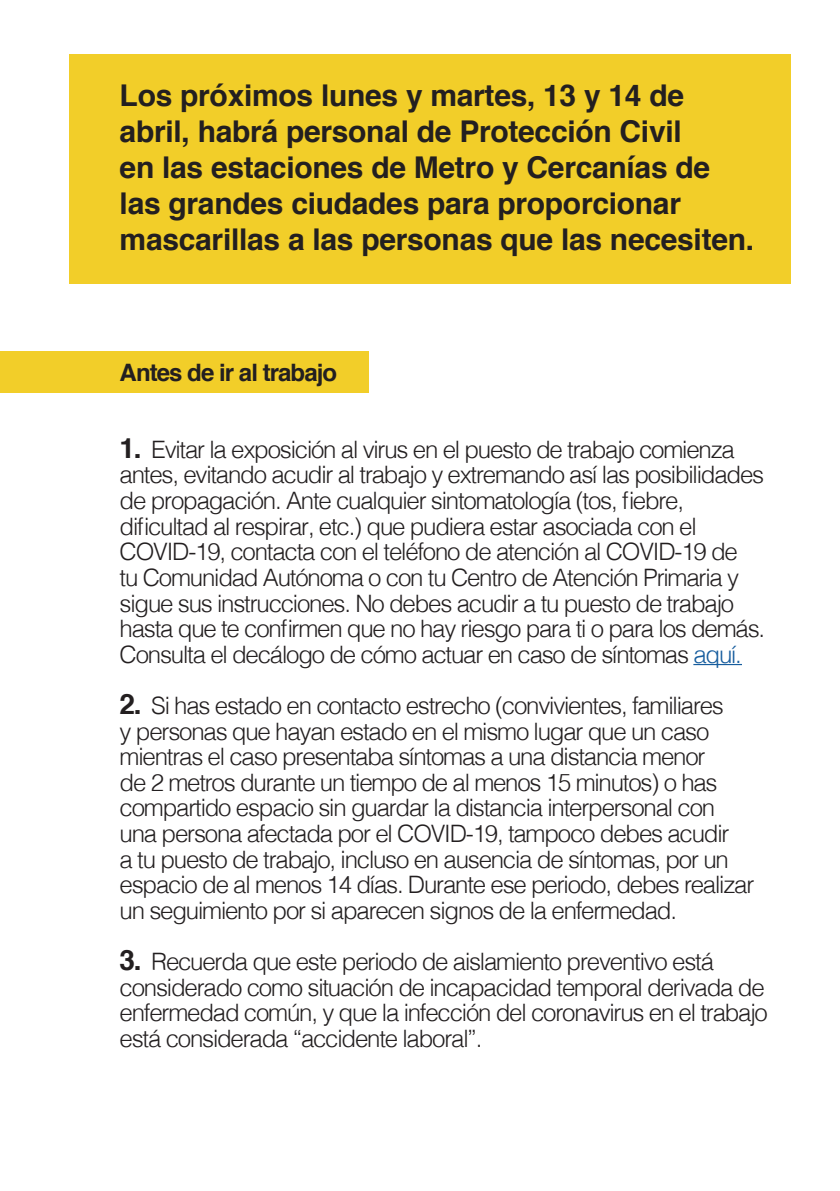
<style>
.page{position:relative;width:840px;height:1191px;background:#fff}
.page>*{position:absolute;margin:0;border:0;box-sizing:border-box;transform-origin:0 0}
.t1{font:700 30px/36px "Helvetica";letter-spacing:-.01em;color:#231f20}
.t2{font:300 24px/25.6px "Helvetica";letter-spacing:-.05em;color:#231f20}
.t3{font:700 24px "Helvetica";letter-spacing:-.04em;color:#231f20}
.s1{font-weight:700;font-size:28px}
.s2{color:#175d9e}
</style>
<div class="page">
<div style="left:0;top:351px;width:368px;height:42px;background:#f2ce29"></div>
<div style="left:69px;top:54px;width:721px;height:229px;background:#f2ce29"></div>
<hr style="left:693px;top:664px;width:48px;height:1px;background:#175d9e">
<p class="t1" style="left:120px;top:78px;width:635px">Los próximos lunes y martes, 13 y 14 de abril, habrá personal de Protección Civil<br>en las estaciones de Metro y Cercanías de las grandes ciudades para proporcionar mascarillas a las personas que las necesiten.</p>
<p class="t3" style="left:120px;top:353px;width:219px">Antes de ir al trabajo</p>
<p class="t2" style="left:120px;top:435px;width:646px"><span class="s1">1.</span> Evitar la exposición al virus en el puesto de trabajo comienza antes, evitando acudir al trabajo y extremando así las posibilidades de propagación. Ante cualquier sintomatología (tos, fiebre, dificultad al respirar, etc.) que pudiera estar asociada con el COVID-19, contacta con el teléfono de atención al COVID-19 de<br>tu Comunidad Autónoma o con tu Centro de Atención Primaria y sigue sus instrucciones. No debes acudir a tu puesto de trabajo hasta que te confirmen que no hay riesgo para ti o para los demás.<br>Consulta el decálogo de cómo actuar en caso de síntomas <span class="s2">aquí.</span></p>
<p class="t2" style="left:120px;top:691px;width:635px"><span class="s1">2.</span> Si has estado en contacto estrecho (convivientes, familiares<br>y personas que hayan estado en el mismo lugar que un caso mientras el caso presentaba síntomas a una distancia menor<br>de 2 metros durante un tiempo de al menos 15 minutos) o has compartido espacio sin guardar la distancia interpersonal con una persona afectada por el COVID-19, tampoco debes acudir<br>a tu puesto de trabajo, incluso en ausencia de síntomas, por un espacio de al menos 14 días. Durante ese periodo, debes realizar un seguimiento por si aparecen signos de la enfermedad.</p>
<p class="t2" style="left:120px;top:947px;width:649px"><span class="s1">3.</span> Recuerda que este periodo de aislamiento preventivo está considerado como situación de incapacidad temporal derivada de enfermedad común, y que la infección del coronavirus en el trabajo está considerada “accidente laboral”.</p>
</div>
